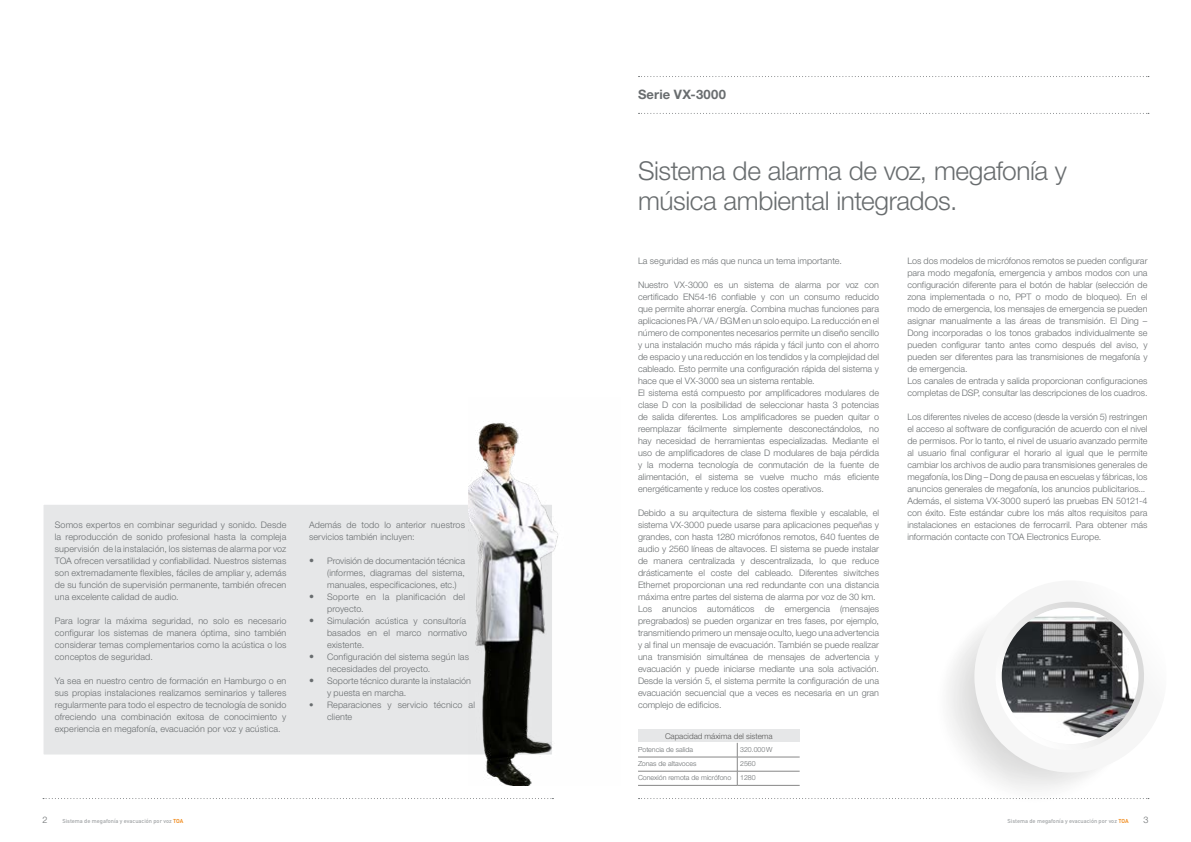
<style>
.page{position:relative;width:1191px;height:842px;background:#fff}
.page>*{position:absolute;margin:0;border:0;box-sizing:border-box;transform-origin:0 0}
.t1{font:26px/30px "Helvetica Neue World 45 Lt";letter-spacing:-.015em;color:#696d6f}
.t2{font:700 13px "Helvetica Neue World 75";letter-spacing:.015em;color:#696d6f}
.t3{font:9px/12px "Helvetica Neue World 45 Lt";color:#696d6f}
.t4{font:9px/12px "Helvetica Neue World 45 Lt";letter-spacing:.02em;color:#696d6f}
.t5{font:8px "Helvetica Neue World 45 Lt";color:#575756}
.t6{font:7px "Helvetica Neue World 45 Lt";color:#696d6f}
.t7{font:500 5.7px "DINOT";color:#a0a3a5}
.s1{font-family:"Helvetica Neue World 75";font-weight:700;font-size:10px}
.s2{color:#ef7d00}
</style>
<div class="page">
<svg style="left:974px;top:601px;width:170px;height:181px"></svg>
<img style="left:1001px;top:608px;width:137px;height:136px">
<svg style="left:638px;top:76px;width:511px;height:1px"></svg>
<svg style="left:638px;top:113px;width:511px;height:1px"></svg>
<svg style="left:638px;top:798px;width:511px;height:1px"></svg>
<svg style="left:43px;top:798px;width:510px;height:1px"></svg>
<div style="left:43px;top:504px;width:509px;height:251px;background:#e6e7e8"></div>
<div style="left:638px;top:729px;width:161px;height:12px;background:#e6e7e8"></div>
<hr style="left:638px;top:757px;width:99px;height:1px;background:#878787">
<hr style="left:737px;top:757px;width:62px;height:1px;background:#878787">
<hr style="left:638px;top:771px;width:99px;height:1px;background:#878787">
<hr style="left:737px;top:771px;width:62px;height:1px;background:#878787">
<svg style="left:737px;top:743px;width:1px;height:42px"></svg>
<hr style="left:638px;top:785px;width:99px;height:1px;background:#878787">
<hr style="left:737px;top:785px;width:62px;height:1px;background:#878787">
<img style="left:468px;top:422px;width:90px;height:363px">
<h2 class="t2" style="left:638px;top:87px;width:89px">Serie VX-3000</h2>
<p class="t3" style="left:55px;top:519px;width:233px;text-align:justify">Somos expertos en combinar seguridad y sonido. Desde la reproducción de sonido profesional hasta la compleja supervisión de la instalación, los sistemas de alarma por voz TOA ofrecen versatilidad y confiabilidad. Nuestros sistemas son extremadamente flexibles, fáciles de ampliar y, además de su función de supervisión permanente, también ofrecen una excelente calidad de audio.</p>
<p class="t3" style="left:55px;top:615px;width:233px;text-align:justify">Para lograr la máxima seguridad, no solo es necesario configurar los sistemas de manera óptima, sino también considerar temas complementarios como la acústica o los conceptos de seguridad.</p>
<p class="t3" style="left:55px;top:675px;width:233px;text-align:justify">Ya sea en nuestro centro de formación en Hamburgo o en sus propias instalaciones realizamos seminarios y talleres regularmente para todo el espectro de tecnología de sonido ofreciendo una combinación exitosa de conocimiento y experiencia en megafonía, evacuación por voz y acústica.</p>
<p class="t3" style="left:309px;top:519px;width:157px">Además de todo lo anterior nuestros servicios también incluyen:</p>
<p class="t3" style="left:327px;top:555px;width:139px;text-align:justify;text-indent:-18px"><span class="s1">•</span> Provisión de documentación técnica (informes, diagramas del sistema, manuales, especificaciones, etc.)</p>
<p class="t4" style="left:327px;top:591px;width:139px;text-indent:-18px"><span class="s1">•</span> Soporte en la planificación del proyecto.</p>
<p class="t3" style="left:327px;top:615px;width:141px;text-align:justify;text-indent:-18px"><span class="s1">•</span> Simulación acústica y consultoría basados en el marco normativo existente.</p>
<p class="t3" style="left:327px;top:651px;width:143px;text-indent:-18px"><span class="s1">•</span> Configuración del sistema según las necesidades del proyecto.</p>
<p class="t3" style="left:327px;top:675px;width:145px;text-indent:-18px"><span class="s1">•</span> Soporte técnico durante la instalación y puesta en marcha.</p>
<p class="t3" style="left:327px;top:699px;width:149px;text-indent:-18px">• Reparaciones y servicio técnico al cliente</p>
<h1 class="t1" style="left:638px;top:156px;width:430px">Sistema de alarma de voz, megafonía y música ambiental integrados.</h1>
<p class="t3" style="left:638px;top:255px;width:205px">La seguridad es más que nunca un tema importante.</p>
<p class="t3" style="left:638px;top:279px;width:242px">Nuestro VX-3000 es un sistema de alarma por voz con certificado EN54-16 confiable y con un consumo reducido que permite ahorrar energía. Combina muchas funciones para aplicaciones PA / VA / BGM en un solo equipo. La reducción en el número de componentes necesarios permite un diseño sencillo y una instalación mucho más rápida y fácil junto con el ahorro de espacio y una reducción en los tendidos y la complejidad del cableado. Esto permite una configuración rápida del sistema y hace que el VX-3000 sea un sistema rentable.<br>El sistema está compuesto por amplificadores modulares de clase D con la posibilidad de seleccionar hasta 3 potencias de salida diferentes. Los amplificadores se pueden quitar o reemplazar fácilmente simplemente desconectándolos, no hay necesidad de herramientas especializadas. Mediante el uso de amplificadores de clase D modulares de baja pérdida y la moderna tecnología de conmutación de la fuente de alimentación, el sistema se vuelve mucho más eficiente energéticamente y reduce los costes operativos.</p>
<p class="t3" style="left:638px;top:507px;width:242px">Debido a su arquitectura de sistema flexible y escalable, el sistema VX-3000 puede usarse para aplicaciones pequeñas y grandes, con hasta 1280 micrófonos remotos, 640 fuentes de audio y 2560 líneas de altavoces. El sistema se puede instalar de manera centralizada y descentralizada, lo que reduce drásticamente el coste del cableado. Diferentes siwitches Ethernet proporcionan una red redundante con una distancia máxima entre partes del sistema de alarma por voz de 30 km.<br>Los anuncios automáticos de emergencia (mensajes pregrabados) se pueden organizar en tres fases, por ejemplo, transmitiendo primero un mensaje oculto, luego una advertencia y al final un mensaje de evacuación. También se puede realizar una transmisión simultánea de mensajes de advertencia y evacuación y puede iniciarse mediante una sola activación.<br>Desde la versión 5, el sistema permite la configuración de una evacuación secuencial que a veces es necesaria en un gran complejo de edificios.</p>
<p class="t5" style="left:665px;top:731px;width:109px">Capacidad máxima del sistema</p>
<p class="t6" style="left:638px;top:745px;width:57px">Potencia de salida</p>
<p class="t6" style="left:740px;top:746px;width:34px">320.000 W</p>
<p class="t6" style="left:638px;top:760px;width:60px">Zonas de altavoces</p>
<p class="t6" style="left:740px;top:760px;width:17px">2560</p>
<p class="t6" style="left:638px;top:774px;width:95px">Conexión remota de micrófono</p>
<p class="t6" style="left:740px;top:774px;width:17px">1280</p>
<p class="t3" style="left:907px;top:255px;width:242px">Los dos modelos de micrófonos remotos se pueden configurar para modo megafonía, emergencia y ambos modos con una configuración diferente para el botón de hablar (selección de zona implementada o no, PPT o modo de bloqueo). En el modo de emergencia, los mensajes de emergencia se pueden asignar manualmente a las áreas de transmisión. El Ding – Dong incorporadas o los tonos grabados individualmente se pueden configurar tanto antes como después del aviso, y pueden ser diferentes para las transmisiones de megafonía y de emergencia.<br>Los canales de entrada y salida proporcionan configuraciones completas de DSP, consultar las descripciones de los cuadros.</p>
<p class="t3" style="left:907px;top:411px;width:242px">Los diferentes niveles de acceso (desde la versión 5) restringen el acceso al software de configuración de acuerdo con el nivel de permisos. Por lo tanto, el nivel de usuario avanzado permite al usuario final configurar el horario al igual que le permite cambiar los archivos de audio para transmisiones generales de megafonía, los Ding – Dong de pausa en escuelas y fábricas, los anuncios generales de megafonía, los anuncios publicitarios...<br>Además, el sistema VX-3000 superó las pruebas EN 50121-4 con éxito. Este estándar cubre los más altos requisitos para instalaciones en estaciones de ferrocarril. Para obtener más información contacte con TOA Electronics Europe.</p>
<p class="t3" style="left:43px;top:814px;width:7px">2</p>
<p class="t7" style="left:62px;top:816px;width:123px">Sistema de megafonía y evacuación por voz <span class="s2">TOA</span></p>
<p class="t7" style="left:1007px;top:816px;width:123px">Sistema de megafonía y evacuación por voz <span class="s2">TOA</span></p>
<p class="t3" style="left:1143px;top:814px;width:7px">3</p>
</div>
